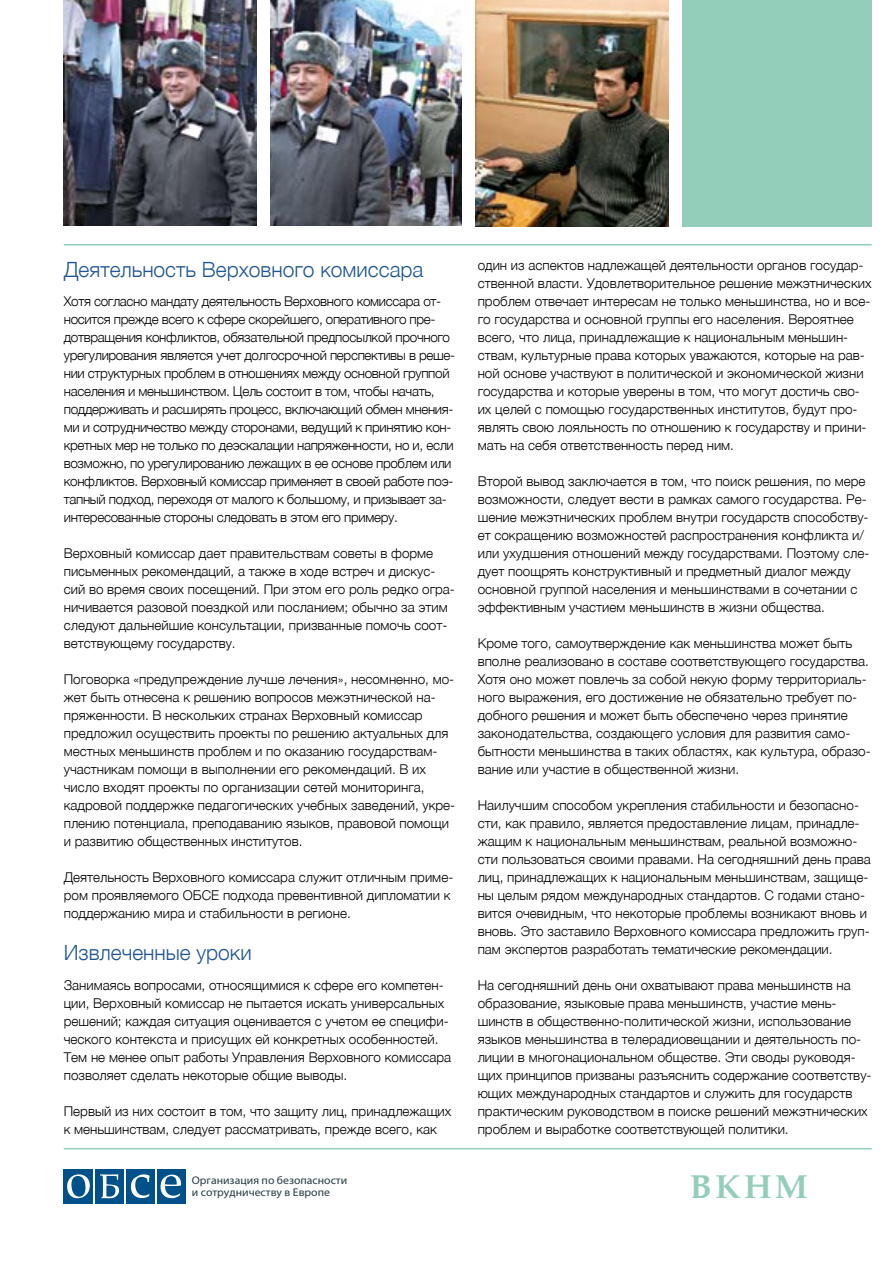
<style>
.page{position:relative;width:893px;height:1263px;background:#fff}
.page>*{position:absolute;margin:0;border:0;box-sizing:border-box;transform-origin:0 0}
.t1{font:700 33px "Palatino";color:#92ceba}
.t2{font:300 21px "Helvetica Neue LTCYR";color:#215693}
.t3{font:300 13.5px/18px "Helvetica Neue LTCYR";color:#000}
.t4{font:300 13.5px/18px "Helvetica Neue LTCYR";letter-spacing:-.025em;color:#000}
.t5{font:11.25px/11.1px "Myriad Pro";color:#273c43;scale:1.05 1}
</style>
<div class="page">
<div style="left:670px;top:0;width:202px;height:226px;background:#92ceba"></div>
<img style="left:64px;top:0;width:605px;height:226px">
<div style="left:257px;top:0;width:13px;height:255px;background:#fff"></div>
<div style="left:462px;top:0;width:13px;height:255px;background:#fff"></div>
<div style="left:669px;top:0;width:12px;height:255px;background:#fff"></div>
<hr style="left:64px;top:244px;width:808px;height:1px;background:#92ceba">
<hr style="left:64px;top:1148px;width:808px;height:1px;background:#92ceba">
<div style="left:64px;top:1169px;width:29px;height:34px;background:#005189"></div>
<div style="left:95px;top:1169px;width:29px;height:34px;background:#005189"></div>
<div style="left:126px;top:1169px;width:29px;height:34px;background:#005189"></div>
<div style="left:157px;top:1169px;width:29px;height:34px;background:#005189"></div>
<svg style="left:161px;top:1174px;width:20px;height:24px"></svg>
<svg style="left:131px;top:1174px;width:19px;height:24px"></svg>
<svg style="left:67px;top:1174px;width:23px;height:24px"></svg>
<svg style="left:100px;top:1174px;width:19px;height:24px"></svg>
<h2 class="t2" style="left:64px;top:258px;width:361px">Деятельность Верховного комиссара</h2>
<p class="t4" style="left:64px;top:292px;width:393px">Хотя согласно мандату деятельность Верховного комиссара от&shy;носится прежде всего к сфере скорейшего, оперативного пре&shy;дотвращения конфликтов, обязательной предпосылкой прочного урегулирования является учет долгосрочной перспективы в реше&shy;нии структурных проблем в отношениях между основной группой населения и меньшинством. Цель состоит в том, чтобы начать, поддерживать и расширять процесс, включающий обмен мнения&shy;ми и сотрудничество между сторонами, ведущий к принятию кон&shy;кретных мер не только по деэскалации напряженности, но и, если возможно, по урегулированию лежащих в ее основе проблем или конфликтов. Верховный комиссар применяет в своей работе поэ&shy;тапный подход, переходя от малого к большому, и призывает за&shy;интересованные стороны следовать в этом его примеру.</p>
<p class="t3" style="left:64px;top:544px;width:393px">Верховный комиссар дает правительствам советы в форме письменных рекомендаций, а также в ходе встреч и дискус&shy;сий во время своих посещений. При этом его роль редко огра&shy;ничивается разовой поездкой или посланием; обычно за этим следуют дальнейшие консультации, призванные помочь соот&shy;ветствующему государству.</p>
<p class="t3" style="left:64px;top:670px;width:393px">Поговорка «предупреждение лучше лечения», несомненно, мо&shy;жет быть отнесена к решению вопросов межэтнической на&shy;пряженности. В нескольких странах Верховный комиссар предложил осуществить проекты по решению актуальных для местных меньшинств проблем и по оказанию государствам&shy;участникам помощи в выполнении его рекомендаций. В их число входят проекты по организации сетей мониторинга, кадровой поддержке педагогических учебных заведений, укре&shy;плению потенциала, преподаванию языков, правовой помощи и развитию общественных институтов.</p>
<p class="t3" style="left:64px;top:868px;width:391px">Деятельность Верховного комиссара служит отличным приме&shy;ром проявляемого ОБСЕ подхода превентивной дипломатии к поддержанию мира и стабильности в регионе.</p>
<h2 class="t2" style="left:64px;top:941px;width:189px">Извлеченные уроки</h2>
<p class="t3" style="left:64px;top:976px;width:389px">Занимаясь вопросами, относящимися к сфере его компетен&shy;ции, Верховный комиссар не пытается искать универсальных решений; каждая ситуация оценивается с учетом ее специфи&shy;ческого контекста и присущих ей конкретных особенностей.<br>Тем не менее опыт работы Управления Верховного комиссара позволяет сделать некоторые общие выводы.</p>
<p class="t3" style="left:64px;top:1102px;width:389px">Первый из них состоит в том, что защиту лиц, принадлежащих к меньшинствам, следует рассматривать, прежде всего, как</p>
<p class="t3" style="left:478px;top:256px;width:395px">один из аспектов надлежащей деятельности органов государ&shy;ственной власти. Удовлетворительное решение межэтнических проблем отвечает интересам не только меньшинства, но и все&shy;го государства и основной группы его населения. Вероятнее всего, что лица, принадлежащие к национальным меньшин&shy;ствам, культурные права которых уважаются, которые на рав&shy;ной основе участвуют в политической и экономической жизни государства и которые уверены в том, что могут достичь сво&shy;их целей с помощью государственных институтов, будут про&shy;являть свою лояльность по отношению к государству и прини&shy;мать на себя ответственность перед ним.</p>
<p class="t3" style="left:478px;top:472px;width:393px">Второй вывод заключается в том, что поиск решения, по мере возможности, следует вести в рамках самого государства. Ре&shy;шение межэтнических проблем внутри государств способству&shy;ет сокращению возможностей распространения конфликта и/ или ухудшения отношений между государствами. Поэтому сле&shy;дует поощрять конструктивный и предметный диалог между основной группой населения и меньшинствами в сочетании с эффективным участием меньшинств в жизни общества.</p>
<p class="t3" style="left:478px;top:634px;width:395px">Кроме того, самоутверждение как меньшинства может быть вполне реализовано в составе соответствующего государства.<br>Хотя оно может повлечь за собой некую форму территориаль&shy;ного выражения, его достижение не обязательно требует по&shy;добного решения и может быть обеспечено через принятие законодательства, создающего условия для развития само&shy;бытности меньшинства в таких областях, как культура, образо&shy;вание или участие в общественной жизни.</p>
<p class="t3" style="left:478px;top:796px;width:395px">Наилучшим способом укрепления стабильности и безопасно&shy;сти, как правило, является предоставление лицам, принадле&shy;жащим к национальным меньшинствам, реальной возможно&shy;сти пользоваться своими правами. На сегодняшний день права лиц, принадлежащих к национальным меньшинствам, защище&shy;ны целым рядом международных стандартов. С годами стано&shy;вится очевидным, что некоторые проблемы возникают вновь и вновь. Это заставило Верховного комиссара предложить груп&shy;пам экспертов разработать тематические рекомендации.</p>
<p class="t3" style="left:478px;top:976px;width:395px">На сегодняшний день они охватывают права меньшинств на образование, языковые права меньшинств, участие мень&shy;шинств в общественно-политической жизни, использование языков меньшинства в телерадиовещании и деятельность по&shy;лиции в многонациональном обществе. Эти своды руководя&shy;щих принципов призваны разъяснить содержание соответству&shy;ющих международных стандартов и служить для государств практическим руководством в поиске решений межэтнических проблем и выработке соответствующей политики.</p>
<p class="t5" style="left:192px;top:1175px;width:150px">Организация по безопасности и сотрудничеству в Европе</p>
<h1 class="t1" style="left:690px;top:1158px;width:120px">bkhm</h1>
</div>
